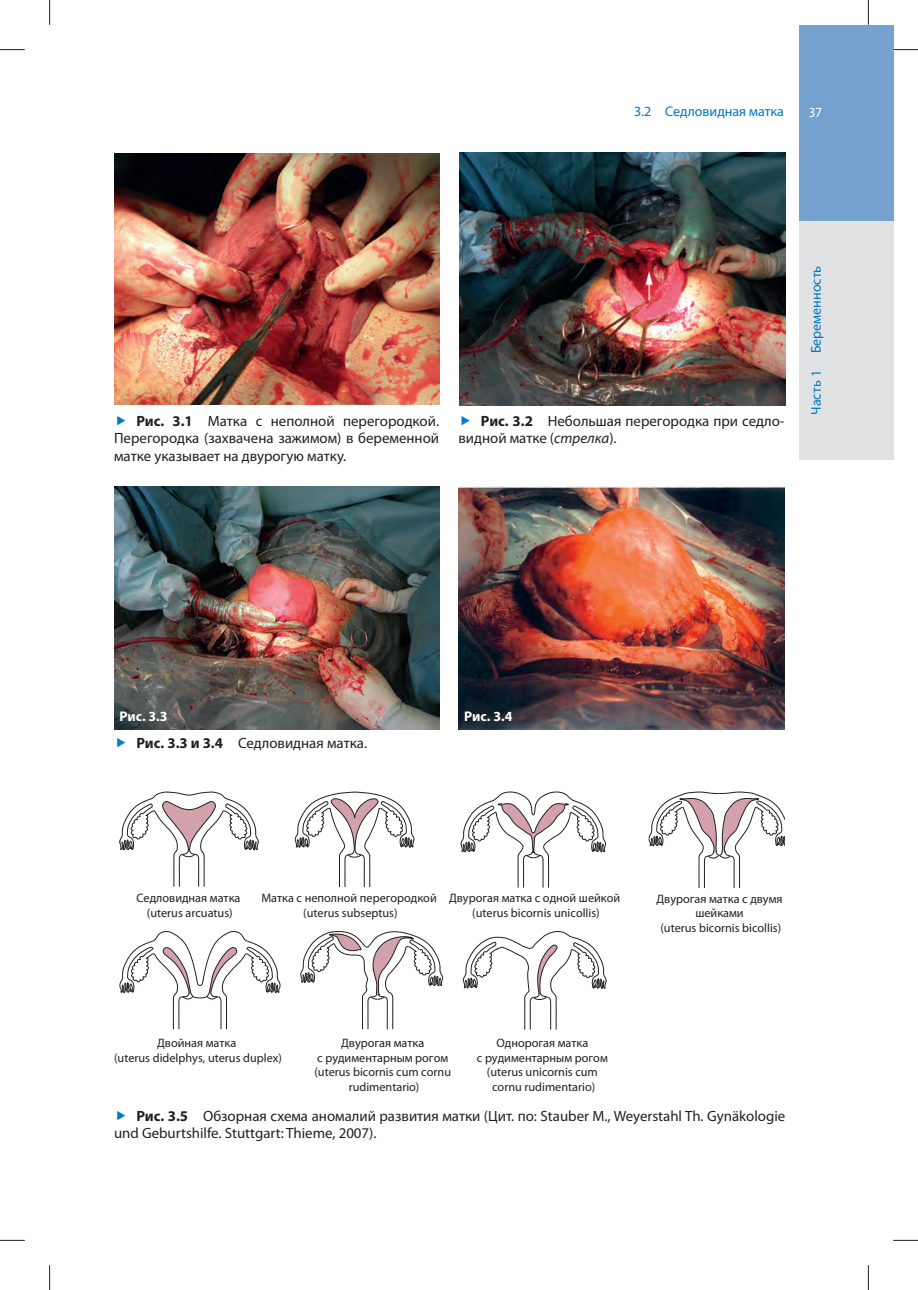
<style>
.page{position:relative;width:918px;height:1290px;background:#fff}
.page>*{position:absolute;margin:0;border:0;box-sizing:border-box;transform-origin:0 0}
.t1{font:14.88px/17.5px "Myriad Pro";color:#231f20}
.t2{font:14px "Myriad Pro";color:#0075be}
.t3{font:700 14px "Myriad Pro";letter-spacing:-.005em;color:#fff}
.t4{font:semi-condensed 14px "Myriad Pro";color:#fff}
.t5{font:12.25px/14.7px "Myriad Pro";color:#231f20;text-align:center}
.s1{font-weight:700}
.s2{font-style:italic}
</style>
<div class="page">
<div style="left:799px;top:25px;width:94px;height:196px;background:#75a1cf"></div>
<div style="left:799px;top:221px;width:94px;height:238px;background:#e1e2e4"></div>
<img style="left:114px;top:154px;width:325px;height:250px">
<img style="left:459px;top:153px;width:326px;height:252px">
<img style="left:114px;top:486px;width:325px;height:244px">
<img style="left:458px;top:486px;width:326px;height:244px">
<svg style="left:119px;top:791px;width:140px;height:96px"></svg>
<svg style="left:294px;top:791px;width:121px;height:97px"></svg>
<svg style="left:460px;top:791px;width:146px;height:97px"></svg>
<svg style="left:119px;top:931px;width:162px;height:99px"></svg>
<svg style="left:462px;top:931px;width:145px;height:99px"></svg>
<svg style="left:648px;top:791px;width:136px;height:98px"></svg>
<svg style="left:300px;top:931px;width:143px;height:99px"></svg>
<svg style="left:0;top:49px;width:25px;height:1px"></svg>
<svg style="left:893px;top:49px;width:25px;height:1px"></svg>
<svg style="left:0;top:1240px;width:25px;height:1px"></svg>
<svg style="left:893px;top:1240px;width:25px;height:1px"></svg>
<svg style="left:49px;top:0;width:1px;height:25px"></svg>
<svg style="left:49px;top:1265px;width:1px;height:25px"></svg>
<svg style="left:868px;top:0;width:1px;height:25px"></svg>
<svg style="left:868px;top:1265px;width:1px;height:25px"></svg>
<p class="t2" style="left:634px;top:106px;width:151px">3.2 Седловидная матка</p>
<p class="t4" style="left:809px;top:104px;width:15px">37</p>
<p class="t1" style="left:114px;top:413px;width:326px;text-align:justify;text-indent:22px"><span class="s1">Рис. 3.1</span> Матка с неполной перегородкой.<br>Перегородка (захвачена зажимом) в беременной матке указывает на двурогую матку.</p>
<p class="t1" style="left:458px;top:413px;width:327px;text-indent:22px"><span class="s1">Рис. 3.2</span> Небольшая перегородка при седло&shy;видной матке (<span class="s2">стрелка</span>).</p>
<p class="t2" style="left:810px;top:415px;width:151px;rotate:-90deg">Часть 1 Беременность</p>
<p class="t3" style="left:119px;top:708px;width:50px">Рис. 3.3</p>
<p class="t3" style="left:464px;top:708px;width:50px">Рис. 3.4</p>
<p class="t1" style="left:136px;top:736px;width:232px"><span class="s1">Рис. 3.3 и 3.4</span> Седловидная матка.</p>
<p class="t5" style="left:137px;top:892px;width:105px">Седловидная матка (uterus arcuatus)</p>
<p class="t5" style="left:261px;top:892px;width:177px">Матка с неполной перегородкой (uterus subseptus)</p>
<p class="t5" style="left:449px;top:892px;width:173px">Двурогая матка с одной шейкой (uterus bicornis unicollis)</p>
<p class="t5" style="left:656px;top:892px;width:128px">Двурогая матка с двумя шейками<br>(uterus bicornis bicollis)</p>
<p class="t5" style="left:114px;top:1036px;width:169px">Двойная матка<br>(uterus didelphys, uterus duplex)</p>
<p class="t5" style="left:477px;top:1036px;width:132px">Однорогая матка<br>с рудиментарным рогом (uterus unicornis cum cornu rudimentario)</p>
<p class="t5" style="left:314px;top:1036px;width:138px">Двурогая матка<br>с рудиментарным рогом (uterus bicornis cum cornu rudimentario)</p>
<p class="t1" style="left:114px;top:1108px;width:672px;text-indent:22px"><span class="s1">Рис. 3.5</span> Обзорная схема аномалий развития матки (Цит. по: Stauber M., Weyerstahl Th. Gynäkologie und Geburtshilfe. Stuttgart: Thieme, 2007).</p>
</div>
